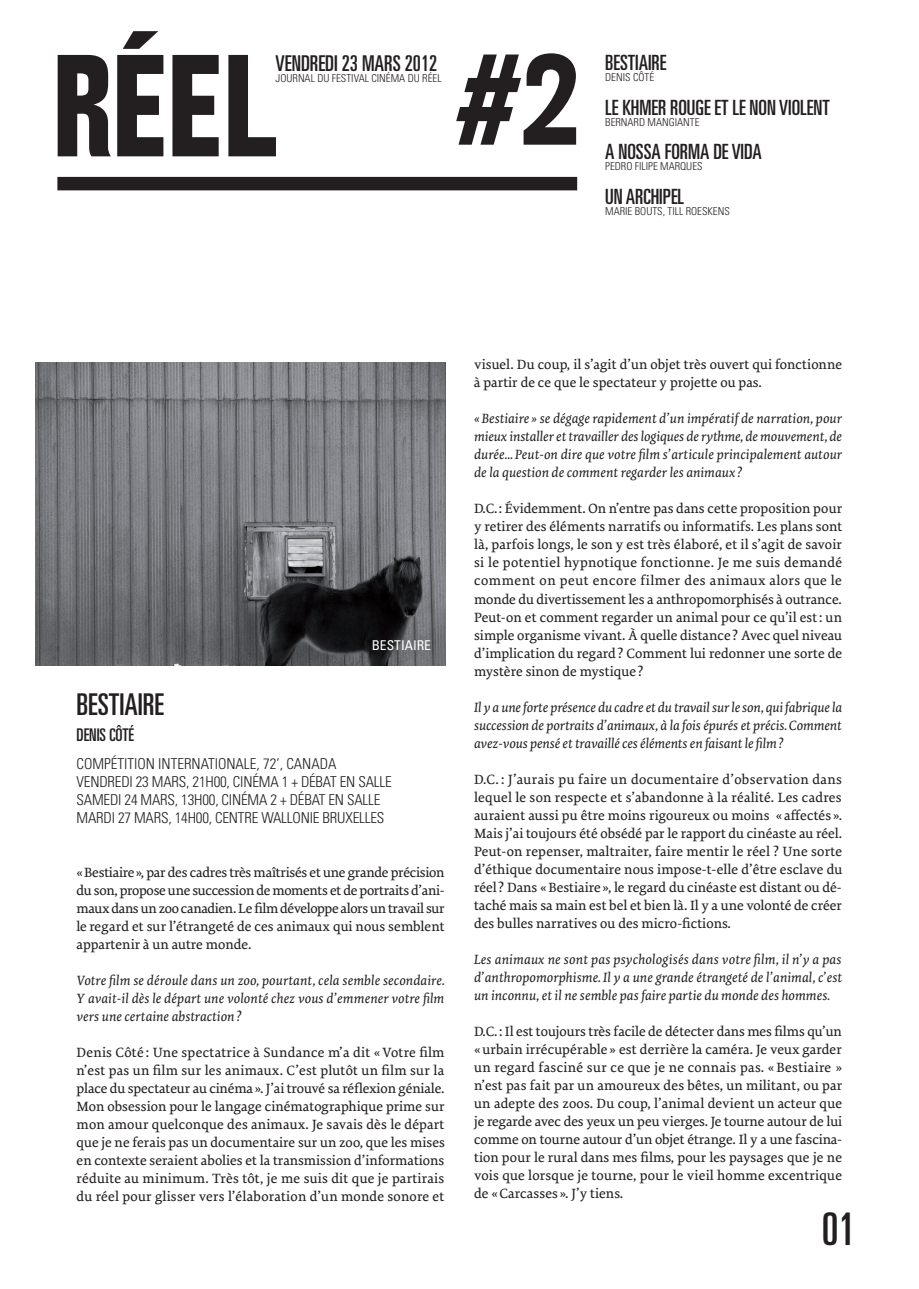
<style>
.page{position:relative;width:919px;height:1289px;background:#fff}
.page>*{position:absolute;margin:0;border:0;box-sizing:border-box;transform-origin:0 0}
.t1{font:135px "Railroad Gothic";color:#231f20}
.t2{font:120px "Railroad Gothic";color:#231f20}
.t3{font:ultra-condensed 45px "Univers LT Std";color:#231f20}
.t4{font:ultra-condensed 30px "Univers LT Std";color:#231f20}
.t5{font:ultra-condensed 21.75px "Univers LT Std";color:#231f20}
.t6{font:ultra-condensed 21px "Univers LT Std";color:#231f20}
.t7{font:ultra-condensed 17.55px "Univers LT Std";color:#231f20}
.t8{font:300 condensed 15px/18px "Univers LT Std";letter-spacing:-.01em;color:#231f20}
.t9{font:14.25px/18px "Tiina";color:#231f20;text-align:justify}
.t10{font:italic 14.25px/18px "Tiina";letter-spacing:-.005em;color:#231f20;text-align:justify}
.t11{font:condensed 13.5px "Univers";color:#fff}
.t12{font:300 condensed 10.95px "Univers LT Std";color:#231f20}
</style>
<div class="page">
<img style="left:35px;top:362px;width:410px;height:303px">
<div style="left:57px;top:177px;width:520px;height:13px;background:#231f20"></div>
<h1 class="t1" style="left:53px;top:22px;width:227px">Réel</h1>
<h3 class="t5" style="left:275px;top:51px;width:18px">VENDREDI</h3>
<h3 class="t5" style="left:342px;top:51px;width:97px">23 MARS 2012</h3>
<p class="t12" style="left:275px;top:71px;width:167px">JOURNAL DU FESTIVAL CINÉMA DU RÉEL</p>
<h2 class="t2" style="left:455px;top:25px;width:125px">#2</h2>
<h3 class="t6" style="left:605px;top:51px;width:63px">BESTIAIRE</h3>
<p class="t12" style="left:605px;top:71px;width:50px">DENIS CÔTÉ</p>
<h3 class="t6" style="left:605px;top:95px;width:226px">LE KHMER ROUGE ET LE NON VIOLENT</h3>
<p class="t12" style="left:605px;top:115px;width:96px">BERNARD MANGIANTE</p>
<h3 class="t6" style="left:605px;top:140px;width:158px">A NOSSA FORMA DE VIDA</h3>
<p class="t12" style="left:605px;top:160px;width:98px">PEDRO FILIPE MARQUES</p>
<h3 class="t6" style="left:605px;top:185px;width:80px">UN ARCHIPEL</h3>
<p class="t12" style="left:605px;top:204px;width:125px">MARIE BOUTS, TILL ROESKENS</p>
<p class="t11" style="left:372px;top:637px;width:61px">BESTIAIRE</p>
<h3 class="t4" style="left:77px;top:687px;width:89px">BESTIAIRE</h3>
<p class="t7" style="left:77px;top:725px;width:59px">DENIS CÔTÉ</p>
<p class="t8" style="left:77px;top:754px;width:317px">COMPÉTITION INTERNATIONALE, 72’, CANADA<br>VENDREDI 23 MARS, 21H00, CINÉMA 1 + DÉBAT EN SALLE<br>SAMEDI 24 MARS, 13H00, CINÉMA</p>
<p class="t8" style="left:77px;top:790px;width:308px;text-indent:194px">2 + DÉBAT EN SALLE<br>MARDI 27 MARS, 14H00, CENTRE WALLONIE BRUXELLES</p>
<p class="t9" style="left:77px;top:863px;width:369px">«Bestiaire», par des cadres très maîtrisés et une grande précision du son, propose une succession de moments et de portraits d’ani&shy;maux dans un zoo canadien. Le film développe alors un travail sur le regard et sur l’étrangeté de ces animaux qui nous semblent appartenir à un autre monde.</p>
<p class="t10" style="left:77px;top:971px;width:369px">Votre film se déroule dans un zoo, pourtant, cela semble secondaire.<br>Y avait-il dès le départ une volonté chez vous d’emmener votre film vers une certaine abstraction?</p>
<p class="t9" style="left:77px;top:1043px;width:370px">Denis Côté : Une spectatrice à Sundance m’a dit «Votre film n’est pas un film sur les animaux. C’est plutôt un film sur la place du spectateur au cinéma». J’ai trouvé sa réflexion géniale.<br>Mon obsession pour le langage cinématographique prime sur mon amour quelconque des animaux. Je savais dès le départ que je ne ferais pas un documentaire sur un zoo, que les mises en contexte seraient abolies et la transmission d’informations réduite au minimum. Très tôt, je me suis dit que je partirais du réel pour glisser vers l’élaboration d’un monde sonore et</p>
<p class="t9" style="left:474px;top:355px;width:369px">visuel. Du coup, il s’agit d’un objet très ouvert qui fonctionne à partir de ce que le spectateur y projette ou pas.</p>
<p class="t10" style="left:474px;top:409px;width:369px">«Bestiaire » se dégage rapidement d’un impératif de narration, pour mieux installer et travailler des logiques de rythme, de mouvement, de durée… Peut-on dire que votre film s’articule principalement autour de la question de comment regarder les animaux ?</p>
<p class="t9" style="left:474px;top:499px;width:370px">D.C.: Évidemment. On n’entre pas dans cette proposition pour y retirer des éléments narratifs ou informatifs. Les plans sont là, parfois longs, le son y est très élaboré, et il s’agit de savoir si le potentiel hypnotique fonctionne. Je me suis demandé comment on peut encore filmer des animaux alors que le monde du divertissement les a anthropomorphisés à outrance.<br>Peut-on et comment regarder un animal pour ce qu’il est: un simple organisme vivant. À quelle distance ? Avec quel niveau d’implication du regard? Comment lui redonner une sorte de mystère sinon de mystique ?</p>
<p class="t10" style="left:474px;top:697px;width:369px">Il y a une forte présence du cadre et du travail sur le son, qui fabrique la succession de portraits d’animaux, à la fois épurés et précis. Comment avez-vous pensé et travaillé ces éléments en faisant le film?</p>
<p class="t9" style="left:474px;top:769px;width:370px">D.C. : J’aurais pu faire un documentaire d’observation dans lequel le son respecte et s’abandonne à la réalité. Les cadres auraient aussi pu être moins rigoureux ou moins « affectés ».<br>Mais j’ai toujours été obsédé par le rapport du cinéaste au réel.<br>Peut-on repenser, maltraiter, faire mentir le réel ? Une sorte d’éthique documentaire nous impose-t-elle d’être esclave du réel ? Dans «Bestiaire », le regard du cinéaste est distant ou dé&shy;taché mais sa main est bel et bien là. Il y a une volonté de créer des bulles narratives ou des micro-fictions.</p>
<p class="t10" style="left:474px;top:949px;width:369px">Les animaux ne sont pas psychologisés dans votre film, il n’y a pas d’anthropomorphisme. Il y a une grande étrangeté de l’animal, c’est un inconnu, et il ne semble pas faire partie du monde des hommes.</p>
<p class="t9" style="left:474px;top:1021px;width:370px">D.C.: Il est toujours très facile de détecter dans mes films qu’un «urbain irrécupérable » est derrière la caméra. Je veux garder un regard fasciné sur ce que je ne connais pas. « Bestiaire » n’est pas fait par un amoureux des bêtes, un militant, ou par un adepte des zoos. Du coup, l’animal devient un acteur que je regarde avec des yeux un peu vierges. Je tourne autour de lui comme on tourne autour d’un objet étrange. Il y a une fascina&shy;tion pour le rural dans mes films, pour les paysages que je ne vois que lorsque je tourne, pour le vieil homme excentrique de «Carcasses ». J’y tiens.</p>
<h3 class="t3" style="left:821px;top:1203px;width:35px">01</h3>
</div>
